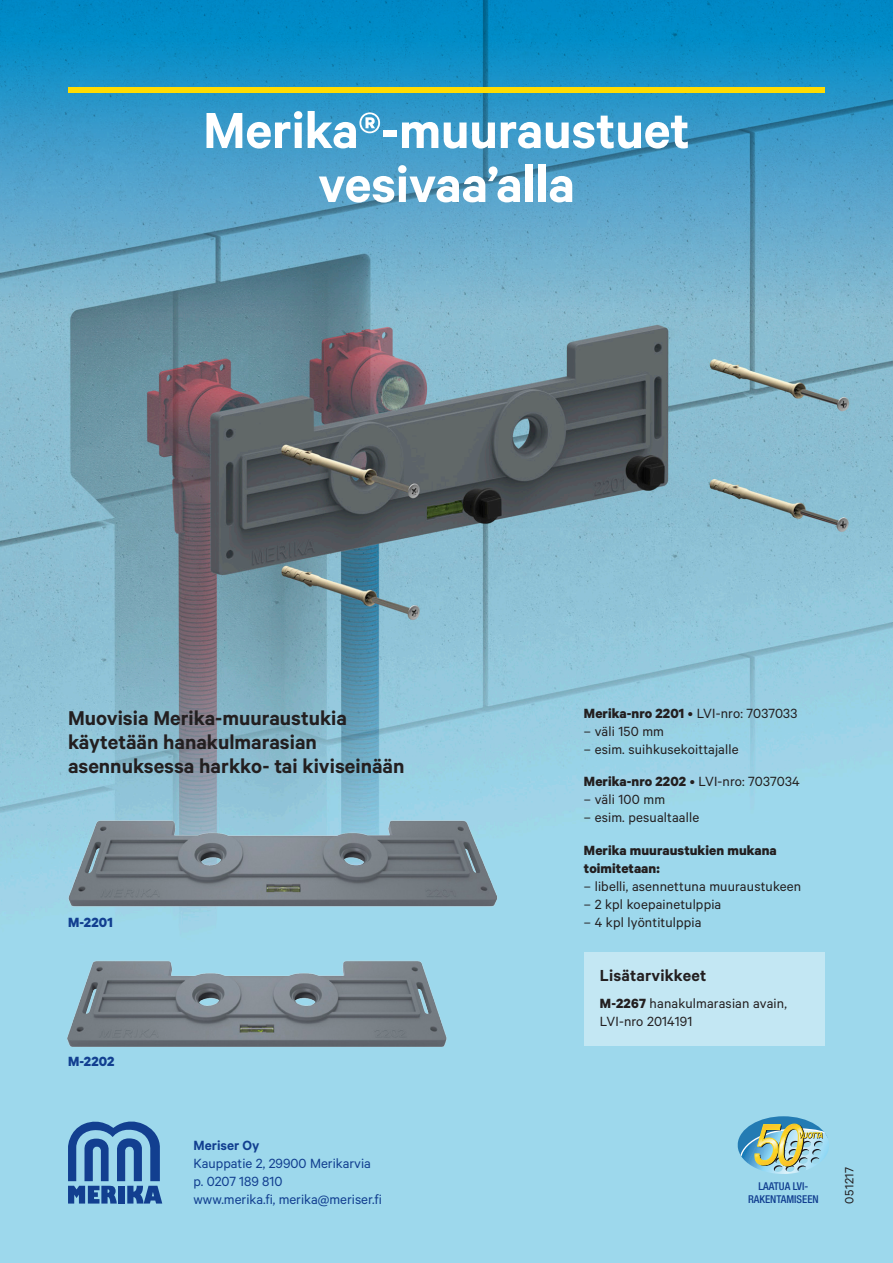
<style>
.page{position:relative;width:893px;height:1263px;background:#fff}
.page>*{position:absolute;margin:0;border:0;box-sizing:border-box;transform-origin:0 0}
.t1{font:600 57px "Calibre";letter-spacing:-.005em;color:#fff}
.t2{font:600 22.5px "Calibre";color:#231f20}
.t3{font:600 18px "Calibre";letter-spacing:.01em;color:#231f20}
.t4{font:15px/18px "Calibre";letter-spacing:.01em;color:#231f20}
.t5{font:15px "Calibre";color:#123f90}
.t6{font:700 15px/18px "Calibre";letter-spacing:.005em;color:#231f20}
.t7{font:700 15px "Calibre";letter-spacing:.005em;color:#123f90}
.t8{font:600 15px "Calibre";color:#123f90}
.t9{font:13.5px "Calibre";letter-spacing:.025em;color:#231f20}
.t10{font:500 condensed 10.8px "Helvetica Neue";color:#123f90}
.s1{font-weight:700}
</style>
<div class="page">
<img style="left:0;top:527px;width:893px;height:736px">
<svg style="left:0;top:0;width:893px;height:527px;background:#5596b4"></svg>
<div style="left:68px;top:87px;width:757px;height:6px;background:#ffdc01"></div>
<img style="left:738px;top:1116px;width:91px;height:58px">
<svg style="left:68px;top:1116px;width:94px;height:87px;background:#5689bd"></svg>
<img style="left:64px;top:814px;width:438px;height:97px">
<img style="left:62px;top:954px;width:390px;height:98px">
<div style="left:584px;top:952px;width:241px;height:94px;background:#c3e7f3"></div>
<p class="t1" style="left:203px;top:96px;width:488px">Merika®-muuraustuet</p>
<p class="t1" style="left:318px;top:150px;width:258px">vesivaa’alla</p>
<p class="t2" style="left:68px;top:704px;width:281px">Muovisia Merika-muuraustukia</p>
<p class="t2" style="left:68px;top:728px;width:250px">käytetään hanakulmarasian</p>
<p class="t2" style="left:68px;top:752px;width:338px">asennuksessa harkko- tai kiviseinään</p>
<p class="t7" style="left:68px;top:913px;width:46px">M-2201</p>
<p class="t7" style="left:68px;top:1052px;width:48px">M-2202</p>
<p class="t8" style="left:194px;top:1136px;width:67px">Meriser Oy</p>
<p class="t5" style="left:194px;top:1154px;width:179px">Kauppatie 2, 29900 Merikarvia</p>
<p class="t5" style="left:194px;top:1172px;width:91px">p. 0207 189 810</p>
<p class="t5" style="left:194px;top:1190px;width:190px">www.merika.fi, merika@meriser.fi</p>
<p class="t4" style="left:584px;top:704px;width:215px"><span class="s1">Merika-nro 2201</span> • LVI-nro: 7037033</p>
<p class="t4" style="left:584px;top:722px;width:82px">– väli 150 mm</p>
<p class="t4" style="left:584px;top:740px;width:156px">– esim. suihkusekoittajalle</p>
<p class="t4" style="left:584px;top:772px;width:217px"><span class="s1">Merika-nro 2202</span> • LVI-nro: 7037034</p>
<p class="t4" style="left:584px;top:790px;width:83px">– väli 100 mm</p>
<p class="t4" style="left:584px;top:808px;width:117px">– esim. pesualtaalle</p>
<p class="t6" style="left:584px;top:840px;width:194px">Merika muuraustukien mukana toimitetaan:</p>
<p class="t4" style="left:584px;top:876px;width:219px">– libelli, asennettuna muuraustukeen</p>
<p class="t4" style="left:584px;top:894px;width:139px">– 2 kpl koepainetulppia</p>
<p class="t4" style="left:584px;top:912px;width:119px">– 4 kpl lyöntitulppia</p>
<p class="t3" style="left:600px;top:965px;width:108px">Lisätarvikkeet</p>
<p class="t4" style="left:600px;top:994px;width:189px"><span class="s1">M-2267</span> hanakulmarasian avain,<br>LVI-nro 2014191</p>
<p class="t10" style="left:758px;top:1180px;width:51px">LAATUA LVI-</p>
<p class="t10" style="left:748px;top:1193px;width:72px">RAKENTAMISEEN</p>
<p class="t9" style="left:841px;top:1203px;width:38px;rotate:-90deg">051217</p>
</div>
